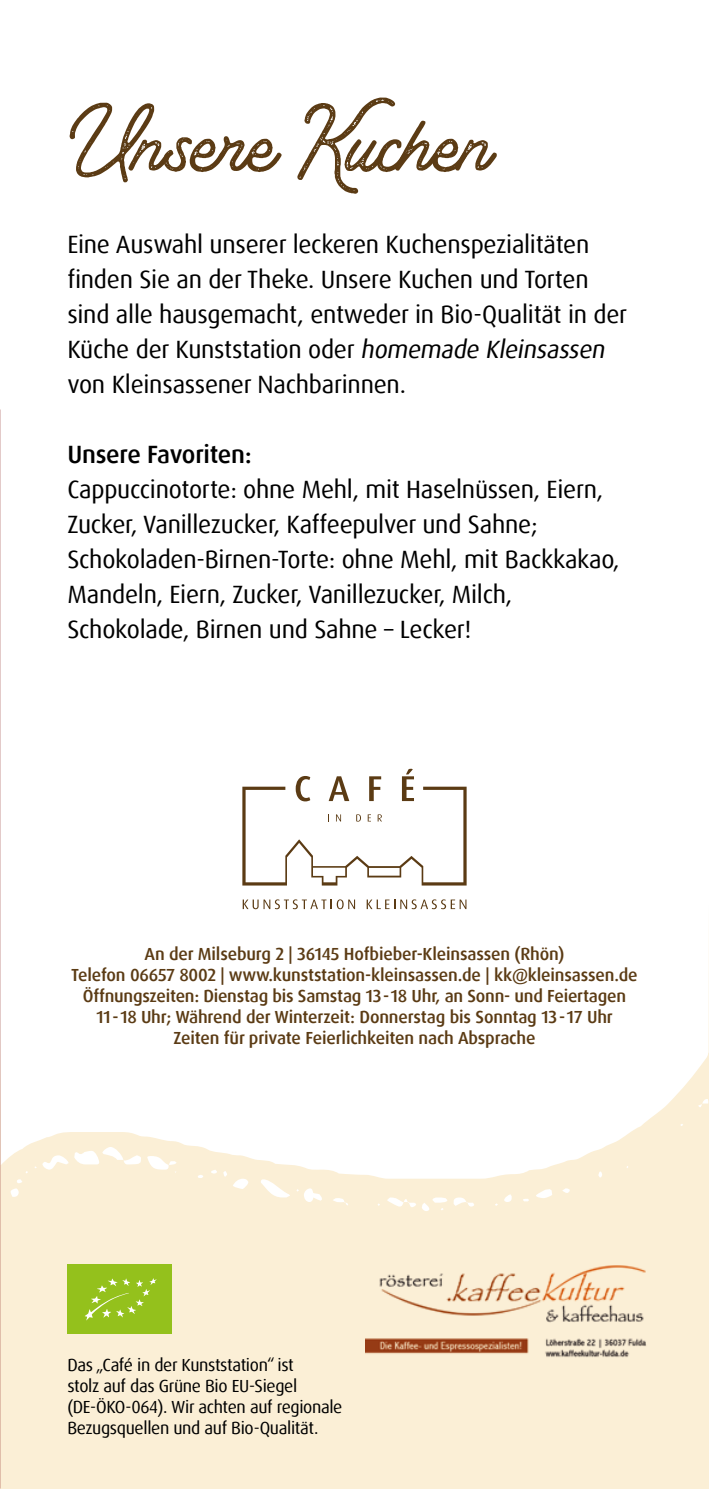
<style>
.page{position:relative;width:709px;height:1489px;background:#fff}
.page>*{position:absolute;margin:0;border:0;box-sizing:border-box;transform-origin:0 0}
.t1{font:68.75px "Thistails Rough";color:#5b3b14}
.t2{font:25px/35px "Dax OT";letter-spacing:-.01em;color:#000}
.t3{font:500 25px "Dax OT";letter-spacing:-.01em;color:#000}
.t4{font:500 17.5px/21px "Dax OT";letter-spacing:-.01em;color:#5b3b14;text-align:center}
.t5{font:17.5px/21px "Dax OT";letter-spacing:-.02em;color:#000}
.s1{font-style:italic}
</style>
<div class="page">
<svg style="left:0;top:904px;width:709px;height:584px;fill:#fbefd6"></svg>
<div style="left:67px;top:1264px;width:105px;height:70px;background:#94c11c"></div>
<svg style="left:85px;top:1278px;width:72px;height:42px"></svg>
<svg style="left:243px;top:899px;width:89px;height:10px"></svg>
<svg style="left:337px;top:899px;width:6px;height:10px"></svg>
<svg style="left:338px;top:900px;width:4px;height:8px"></svg>
<svg style="left:348px;top:899px;width:7px;height:10px"></svg>
<svg style="left:366px;top:899px;width:100px;height:10px"></svg>
<svg style="left:242px;top:768px;width:224px;height:117px"></svg>
<img style="left:365px;top:1264px;width:287px;height:95px">
<h1 class="t1" style="left:67px;top:108px;width:428px">Unsere Kuchen</h1>
<p class="t2" style="left:67px;top:227px;width:561px">Eine Auswahl unserer leckeren Kuchenspezialitäten finden Sie an der Theke. Unsere Kuchen und Torten sind alle hausgemacht, entweder in Bio-Qualität in der Küche der Kunststation oder <span class="s1">homemade Kleinsassen </span>von Kleinsassener Nachbarinnen.</p>
<p class="t3" style="left:67px;top:438px;width:186px">Unsere Favoriten:</p>
<p class="t2" style="left:67px;top:472px;width:554px">Cappuccinotorte: ohne Mehl, mit Haselnüssen, Eiern, Zucker, Vanillezucker, Kaffeepulver und Sahne; Schokoladen-Birnen-Torte: ohne Mehl, mit Backkakao, Mandeln, Eiern, Zucker, Vanillezucker, Milch, Schokolade, Birnen und Sahne – Lecker!</p>
<p class="t4" style="left:71px;top:943px;width:568px">An der Milseburg 2 | 36145 Hofbieber-Kleinsassen (Rhön)<br>Telefon 06657 8002 | www.kunststation-kleinsassen.de | kk@kleinsassen.de Öffnungszeiten: Dienstag bis Samstag 13-18 Uhr, an Sonn- und Feiertagen 11-18 Uhr; Während der Winterzeit: Donnerstag bis Sonntag 13- 17 Uhr Zeiten für private Feierlichkeiten nach Absprache</p>
<p class="t5" style="left:67px;top:1354px;width:277px">Das „Café in der Kunststation“ ist<br>stolz auf das Grüne Bio EU-Siegel (DE-ÖKO-064). Wir achten auf regionale Bezugsquellen und auf Bio-Qualität.</p>
</div>
